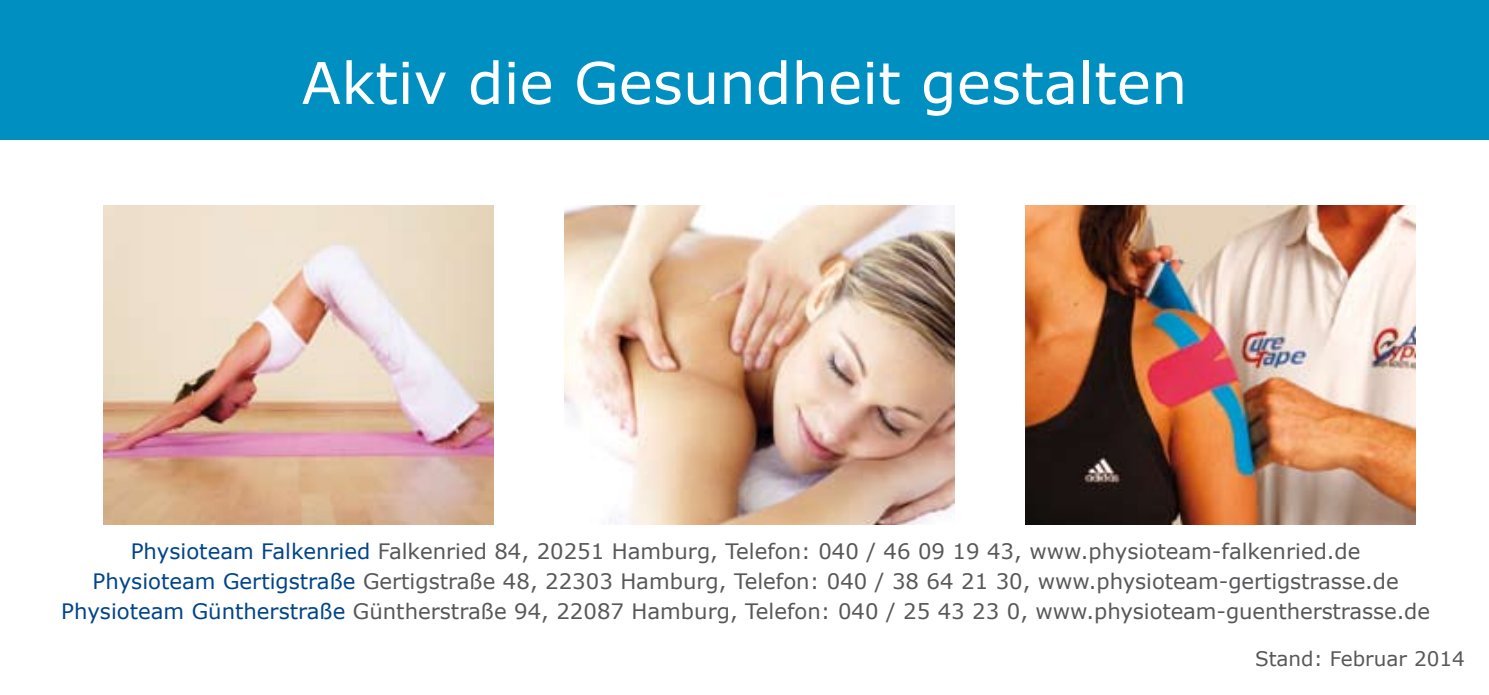
<style>
.page{position:relative;width:1489px;height:695px;background:#fff}
.page>*{position:absolute;margin:0;border:0;box-sizing:border-box;transform-origin:0 0}
.t1{font:57.5px "Verdana";color:#fff}
.t2{font:21.25px/30px "Verdana";color:#58585a;text-align:center}
.t3{font:20px "Verdana";color:#58585a}
.s1{color:#004489}
</style>
<div class="page">
<div style="left:0;top:0;width:1488px;height:139px;background:#008fc1"></div>
<img style="left:103px;top:205px;width:390px;height:319px">
<img style="left:564px;top:205px;width:390px;height:319px">
<img style="left:1025px;top:205px;width:389px;height:319px">
<h1 class="t1" style="left:302px;top:46px;width:887px">Aktiv die Gesundheit gestalten</h1>
<p class="t2" style="left:61px;top:537px;width:1370px"><span class="s1">Physioteam Falkenried</span> Falkenried 84, 20251 Hamburg, Telefon: 040 / 46 09 19 43, www.physioteam-falkenried.de<br><span class="s1">Physioteam Gertigstraße</span> Gertigstraße 48, 22303 Hamburg, Telefon: 040 / 38 64 21 30, www.physioteam-gertigstrasse.de<br><span class="s1">Physioteam Güntherstraße</span> Güntherstraße 94, 22087 Hamburg, Telefon: 040 / 25 43 23 0, www.physioteam-guentherstrasse.de</p>
<p class="t3" style="left:1254px;top:645px;width:211px">Stand: Februar 2014</p>
</div>
